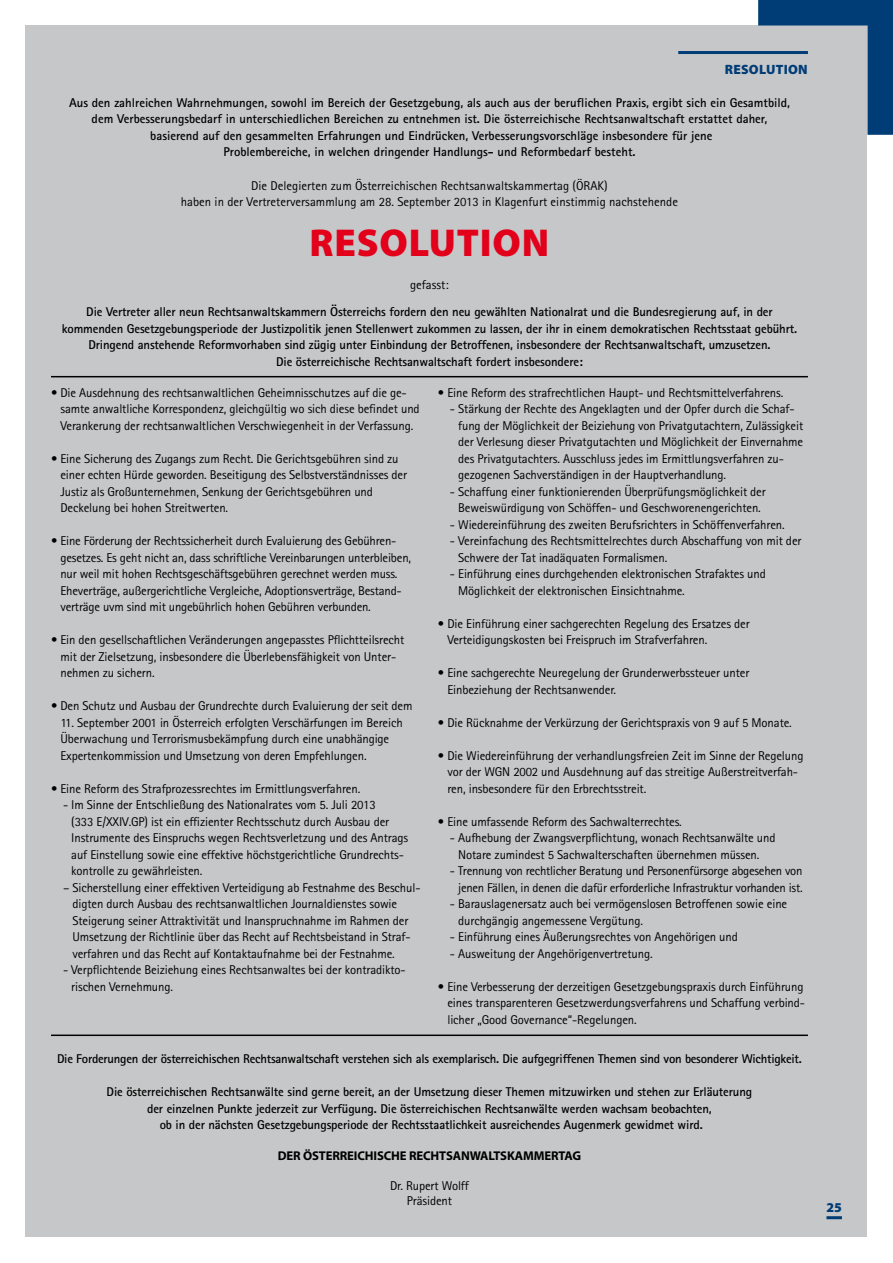
<style>
.page{position:relative;width:893px;height:1263px;background:#fff}
.page>*{position:absolute;margin:0;border:0;box-sizing:border-box;transform-origin:0 0}
.t1{font:900 39px "Myriad Pro";letter-spacing:.02em;color:#e2001a}
.t2{font:900 13.5px "Myriad Pro";letter-spacing:.02em;color:#003c76}
.t3{font:12.75px/16.5px "Rotis Sans Serif";letter-spacing:-.01em;color:#000}
.t4{font:700 12.75px/16.5px "Rotis Sans Serif";letter-spacing:-.01em;color:#000;text-align:center}
.t5{font:700 12.75px "Myriad Pro";letter-spacing:-.01em;color:#000}
</style>
<div class="page">
<div style="left:26px;top:26px;width:841px;height:1211px;background:#c6c7c8"></div>
<svg style="left:758px;top:0;width:135px;height:135px"></svg>
<hr style="left:826px;top:1216px;width:16px;height:3px;background:#003c76">
<hr style="left:678px;top:51px;width:130px;height:3px;background:#003c76">
<hr style="left:51px;top:376px;width:757px;height:1px;background:#000">
<hr style="left:51px;top:1034px;width:757px;height:2px;background:#000">
<p class="t2" style="left:725px;top:60px;width:84px">RESOLUTION</p>
<p class="t4" style="left:69px;top:94px;width:722px">Aus den zahlreichen Wahrnehmungen, sowohl im Bereich der Gesetzgebung, als auch aus der beruflichen Praxis, ergibt sich ein Gesamtbild, dem Verbesserungsbedarf in unterschiedlichen Bereichen zu entnehmen ist. Die österreichische Rechtsanwaltschaft erstattet daher, basierend auf den gesammelten Erfahrungen und Eindrücken, Verbesserungsvorschläge insbesondere für jene<br>Problembereiche, in welchen dringender Handlungs- und Reformbedarf besteht.</p>
<p class="t3" style="left:181px;top:177px;width:499px;text-align:center">Die Delegierten zum Österreichischen Rechtsanwaltskammertag (ÖRAK)<br>haben in der Vertreterversammlung am 28. September 2013 in Klagenfurt einstimmig nachstehende</p>
<h1 class="t1" style="left:310px;top:216px;width:241px">RESOLUTION</h1>
<p class="t3" style="left:410px;top:276px;width:40px">gefasst:</p>
<p class="t4" style="left:62px;top:303px;width:737px">Die Vertreter aller neun Rechtsanwaltskammern Österreichs fordern den neu gewählten Nationalrat und die Bundesregierung auf, in der kommenden Gesetzgebungsperiode der Justizpolitik jenen Stellenwert zukommen zu lassen, der ihr in einem demokratischen Rechtsstaat gebührt.<br>Dringend anstehende Reformvorhaben sind zügig unter Einbindung der Betroffenen, insbesondere der Rechtsanwaltschaft, umzusetzen.<br>Die österreichische Rechtsanwaltschaft fordert insbesondere:</p>
<p class="t3" style="left:60px;top:384px;width:361px;text-indent:-9px">• Die Ausdehnung des rechtsanwaltlichen Geheimnisschutzes auf die ge&shy;samte anwaltliche Korrespondenz, gleichgültig wo sich diese befindet und<br>Verankerung der rechtsanwaltlichen Verschwiegenheit in der Verfassung.</p>
<p class="t3" style="left:60px;top:450px;width:348px;text-indent:-9px">• Eine Sicherung des Zugangs zum Recht. Die Gerichtsgebühren sind zu einer echten Hürde geworden. Beseitigung des Selbstverständnisses der Justiz als Großunternehmen, Senkung der Gerichtsgebühren und Deckelung bei hohen Streitwerten.</p>
<p class="t3" style="left:60px;top:532px;width:352px;text-indent:-9px">• Eine Förderung der Rechtssicherheit durch Evaluierung des Gebühren&shy;gesetzes. Es geht nicht an, dass schriftliche Vereinbarungen unterbleiben, nur weil mit hohen Rechtsgeschäftsgebühren gerechnet werden muss.<br>Eheverträge, außergerichtliche Vergleiche, Adoptionsverträge, Bestand&shy;verträge uvm sind mit ungebührlich hohen Gebühren verbunden.</p>
<p class="t3" style="left:60px;top:631px;width:345px;text-indent:-9px">• Ein den gesellschaftlichen Veränderungen angepasstes Pflichtteilsrecht mit der Zielsetzung, insbesondere die Überlebensfähigkeit von Unter&shy;nehmen zu sichern.</p>
<p class="t3" style="left:51px;top:697px;width:363px">• Den Schutz und Ausbau der Grundrechte durch Evaluierung der seit dem</p>
<p class="t3" style="left:60px;top:714px;width:344px">11. September 2001 in Österreich erfolgten Verschärfungen im Bereich<br>Überwachung und Terrorismusbekämpfung durch eine unabhängige<br>Expertenkommission und Umsetzung von deren Empfehlungen.</p>
<p class="t3" style="left:51px;top:780px;width:311px">• Eine Reform des Strafprozessrechtes im Ermittlungsverfahren.</p>
<p class="t3" style="left:71px;top:796px;width:338px;text-indent:-20px">- Im Sinne der Entschließung des Nationalrates vom 5. Juli 2013<br>(333 E/XXIV.GP) ist ein effizienter Rechtsschutz durch Ausbau der Instrumente des Einspruchs wegen Rechtsverletzung und des Antrags auf Einstellung sowie eine effektive höchstgerichtliche Grundrechts&shy;kontrolle zu gewährleisten.</p>
<p class="t3" style="left:72px;top:879px;width:350px;text-indent:-9px">– Sicherstellung einer effektiven Verteidigung ab Festnahme des Beschul&shy;digten durch Ausbau des rechtsanwaltlichen Journaldienstes sowie Steigerung seiner Attraktivität und Inanspruchnahme im Rahmen der Umsetzung der Richtlinie über das Recht auf Rechtsbeistand in Straf&shy;verfahren und das Recht auf Kontaktaufnahme bei der Festnahme.</p>
<p class="t3" style="left:71px;top:961px;width:336px;text-indent:-20px">- Verpflichtende Beiziehung eines Rechtsanwaltes bei der kontradikto&shy;rischen Vernehmung.</p>
<p class="t3" style="left:438px;top:384px;width:347px">• Eine Reform des strafrechtlichen Haupt- und Rechtsmittelverfahrens.</p>
<p class="t3" style="left:458px;top:400px;width:347px;text-indent:-20px">- Stärkung der Rechte des Angeklagten und der Opfer durch die Schaf&shy;fung der Möglichkeit der Beiziehung von Privatgutachtern, Zulässigkeit der Verlesung dieser Privatgutachten und Möglichkeit der Einvernahme des Privatgutachters. Ausschluss jedes im Ermittlungsverfahren zu&shy;gezogenen Sachverständigen in der Hauptverhandlung.</p>
<p class="t3" style="left:458px;top:483px;width:309px;text-indent:-20px">- Schaffung einer funktionierenden Überprüfungsmöglichkeit der<br>Beweiswürdigung von Schöffen- und Geschworenengerichten.</p>
<p class="t3" style="left:438px;top:516px;width:348px">- Wiedereinführung des zweiten Berufsrichters in Schöffenverfahren.</p>
<p class="t3" style="left:458px;top:532px;width:345px;text-indent:-20px">- Vereinfachung des Rechtsmittelrechtes durch Abschaffung von mit der<br>Schwere der Tat inadäquaten Formalismen.</p>
<p class="t3" style="left:458px;top:565px;width:309px;text-indent:-20px">- Einführung eines durchgehenden elektronischen Strafaktes und<br>Möglichkeit der elektronischen Einsichtnahme.</p>
<p class="t3" style="left:447px;top:615px;width:304px;text-indent:-9px">• Die Einführung einer sachgerechten Regelung des Ersatzes der<br>Verteidigungskosten bei Freispruch im Strafverfahren.</p>
<p class="t3" style="left:447px;top:664px;width:303px;text-indent:-9px">• Eine sachgerechte Neuregelung der Grunderwerbssteuer unter<br>Einbeziehung der Rechtsanwender.</p>
<p class="t3" style="left:438px;top:714px;width:355px">• Die Rücknahme der Verkürzung der Gerichtspraxis von 9 auf 5 Monate.</p>
<p class="t3" style="left:447px;top:747px;width:358px;text-indent:-9px">• Die Wiedereinführung der verhandlungsfreien Zeit im Sinne der Regelung vor der WGN 2002 und Ausdehnung auf das streitige Außerstreitverfah&shy;ren, insbesondere für den Erbrechtsstreit.</p>
<p class="t3" style="left:438px;top:813px;width:245px">• Eine umfassende Reform des Sachwalterrechtes.</p>
<p class="t3" style="left:438px;top:829px;width:339px;text-align:center">- Aufhebung der Zwangsverpflichtung, wonach Rechtsanwälte und<br>Notare zumindest 5 Sachwalterschaften übernehmen müssen.</p>
<p class="t3" style="left:438px;top:862px;width:366px;text-align:right">- Trennung von rechtlicher Beratung und Personenfürsorge abgesehen von jenen Fällen, in denen die dafür erforderliche Infrastruktur vorhanden ist.</p>
<p class="t3" style="left:458px;top:895px;width:331px;text-indent:-20px">- Barauslagenersatz auch bei vermögenslosen Betroffenen sowie eine durchgängig angemessene Vergütung.</p>
<p class="t3" style="left:438px;top:928px;width:301px">- Einführung eines Äußerungsrechtes von Angehörigen und</p>
<p class="t3" style="left:438px;top:945px;width:216px">- Ausweitung der Angehörigenvertretung.</p>
<p class="t3" style="left:447px;top:978px;width:359px;text-indent:-9px">• Eine Verbesserung der derzeitigen Gesetzgebungspraxis durch Einführung eines transparenteren Gesetzwerdungsverfahrens und Schaffung verbind&shy;licher „Good Governance“-Regelungen.</p>
<p class="t4" style="left:57px;top:1050px;width:746px">Die Forderungen der österreichischen Rechtsanwaltschaft verstehen sich als exemplarisch. Die aufgegriffenen Themen sind von besonderer Wichtigkeit.</p>
<p class="t4" style="left:107px;top:1083px;width:647px">Die österreichischen Rechtsanwälte sind gerne bereit, an der Umsetzung dieser Themen mitzuwirken und stehen zur Erläuterung der einzelnen Punkte jederzeit zur Verfügung. Die österreichischen Rechtsanwälte werden wachsam beobachten,<br>ob in der nächsten Gesetzgebungsperiode der Rechtsstaatlichkeit ausreichendes Augenmerk gewidmet wird.</p>
<p class="t5" style="left:278px;top:1147px;width:305px">DER ÖSTERREICHISCHE RECHTSANWALTSKAMMERTAG</p>
<p class="t3" style="left:390px;top:1178px;width:80px;line-height:15px;text-align:center">Dr. Rupert Wolff<br>Präsident</p>
<p class="t2" style="left:826px;top:1198px;width:17px">25</p>
</div>
